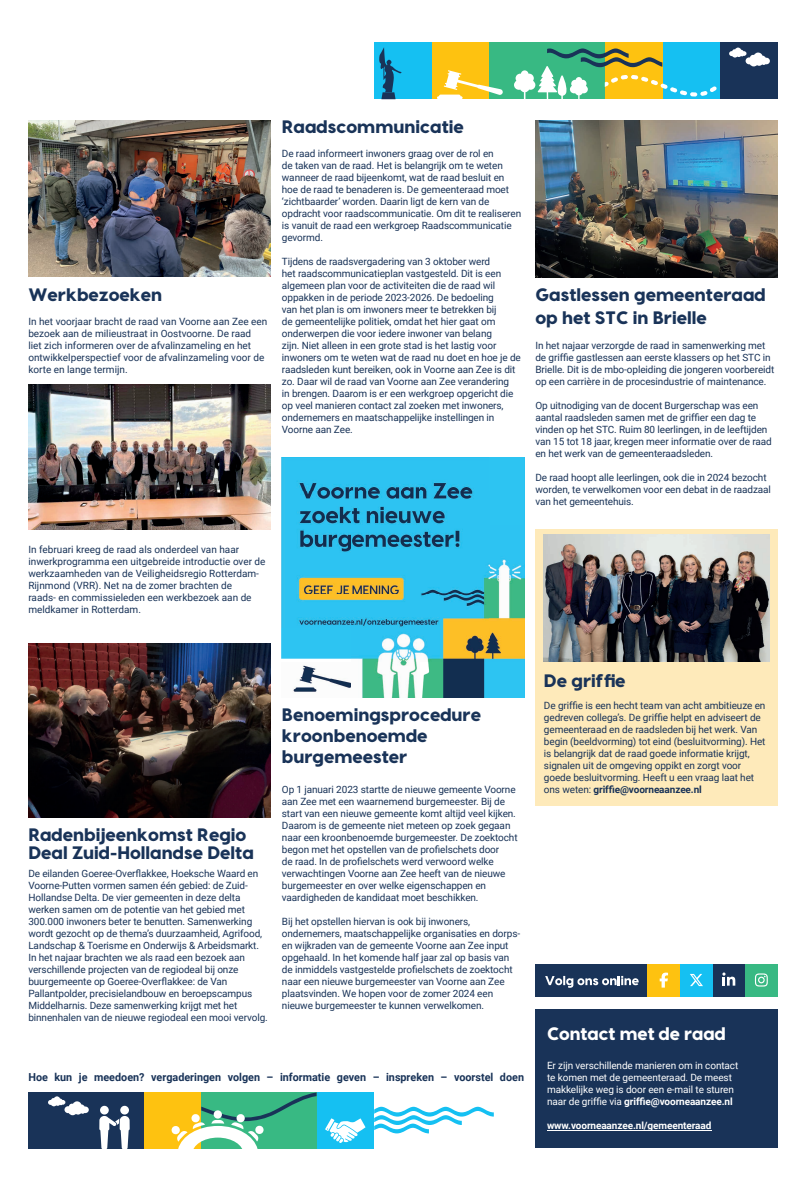
<style>
.page{position:relative;width:806px;height:1191px;background:#fff}
.page>*{position:absolute;margin:0;border:0;box-sizing:border-box;transform-origin:0 0}
.t1{font:800 18px/21px "Visby";color:#193358}
.t2{font:800 18px "Visby";color:#fff}
.t3{font:700 11px "Roboto";color:#193358}
.t4{font:10px/12px "Roboto";letter-spacing:-.01em;color:#193358}
.t5{font:10px/12px "Roboto";letter-spacing:-.01em;color:#fff}
.t6{font:700 10px "Roboto";letter-spacing:-.01em;color:#fff}
.s1{font-weight:700}
.s2{font-weight:400}
</style>
<div class="page">
<div style="left:535px;top:1009px;width:242px;height:138px;background:#193358"></div>
<div style="left:535px;top:529px;width:242px;height:276px;background:#feeaba"></div>
<hr style="left:546px;top:1129px;width:165px;height:1px;background:#fff">
<div style="left:431px;top:43px;width:58px;height:56px;background:#fec210"></div>
<div style="left:662px;top:43px;width:57px;height:56px;background:#15c0f2"></div>
<div style="left:719px;top:43px;width:58px;height:56px;background:#193358"></div>
<div style="left:489px;top:43px;width:57px;height:56px;background:#38b983"></div>
<div style="left:546px;top:43px;width:58px;height:56px;background:#38b983"></div>
<div style="left:604px;top:43px;width:58px;height:56px;background:#fec210"></div>
<div style="left:374px;top:43px;width:57px;height:56px;background:#15c0f2"></div>
<svg style="left:729px;top:48px;width:40px;height:18px"></svg>
<svg style="left:514px;top:48px;width:202px;height:51px"></svg>
<svg style="left:379px;top:47px;width:22px;height:52px"></svg>
<svg style="left:437px;top:70px;width:65px;height:29px"></svg>
<img style="left:28px;top:121px;width:242px;height:156px">
<img style="left:28px;top:385px;width:242px;height:144px">
<img style="left:28px;top:643px;width:242px;height:174px">
<img style="left:282px;top:457px;width:241px;height:240px">
<div style="left:316px;top:1091px;width:58px;height:57px;background:#15c0f2"></div>
<div style="left:143px;top:1091px;width:58px;height:57px;background:#fec210"></div>
<div style="left:86px;top:1091px;width:57px;height:57px;background:#193358"></div>
<div style="left:28px;top:1091px;width:58px;height:57px;background:#193358"></div>
<svg style="left:48px;top:1096px;width:41px;height:19px"></svg>
<svg style="left:374px;top:1106px;width:119px;height:27px"></svg>
<div style="left:120px;top:1105px;width:9px;height:9px;background:#fff;border-radius:50%"></div>
<div style="left:100px;top:1105px;width:9px;height:9px;background:#fff;border-radius:50%"></div>
<svg style="left:99px;top:1116px;width:31px;height:33px"></svg>
<svg style="left:325px;top:1118px;width:40px;height:25px"></svg>
<svg style="left:171px;top:1092px;width:145px;height:57px"></svg>
<img style="left:535px;top:121px;width:242px;height:157px">
<img style="left:543px;top:535px;width:225px;height:126px">
<div style="left:535px;top:964px;width:112px;height:32px;background:#193358"></div>
<div style="left:744px;top:964px;width:33px;height:32px;background:#38b983"></div>
<div style="left:712px;top:964px;width:32px;height:32px;background:#193358"></div>
<div style="left:679px;top:964px;width:33px;height:32px;background:#15c0f2"></div>
<div style="left:647px;top:964px;width:32px;height:32px;background:#fec210"></div>
<svg style="left:754px;top:973px;width:13px;height:13px"></svg>
<svg style="left:722px;top:972px;width:12px;height:13px"></svg>
<svg style="left:690px;top:974px;width:12px;height:12px"></svg>
<svg style="left:659px;top:972px;width:8px;height:15px"></svg>
<svg style="left:545px;top:976px;width:93px;height:11px"></svg>
<h2 class="t1" style="left:28px;top:281px;width:135px">Werkbezoeken</h2>
<p class="t4" style="left:28px;top:315px;width:240px">In het voorjaar bracht de raad van Voorne aan Zee een bezoek aan de milieustraat in Oostvoorne. De raad<br>liet zich informeren over de afvalinzameling en het ontwikkelperspectief voor de afvalinzameling voor de korte en lange termijn.</p>
<h2 class="t1" style="left:282px;top:113px;width:183px">Raadscommunicatie</h2>
<p class="t4" style="left:282px;top:147px;width:241px">De raad informeert inwoners graag over de rol en<br>de taken van de raad. Het is belangrijk om te weten wanneer de raad bijeenkomt, wat de raad besluit en hoe de raad te benaderen is. De gemeenteraad moet ‘zichtbaarder’ worden. Daarin ligt de kern van de opdracht voor raadscommunicatie. Om dit te realiseren is vanuit de raad een werkgroep Raadscommunicatie gevormd.</p>
<p class="t4" style="left:282px;top:255px;width:240px">Tijdens de raadsvergadering van 3 oktober werd<br>het raadscommunicatieplan vastgesteld. Dit is een algemeen plan voor de activiteiten die de raad wil oppakken in de periode 2023-2026. De bedoeling<br>van het plan is om inwoners meer te betrekken bij<br>de gemeentelijke politiek, omdat het hier gaat om onderwerpen die voor iedere inwoner van belang<br>zijn. Niet alleen in een grote stad is het lastig voor inwoners om te weten wat de raad nu doet en hoe je de raadsleden kunt bereiken, ook in Voorne aan Zee is dit zo. Daar wil de raad van Voorne aan Zee verandering<br>in brengen. Daarom is er een werkgroep opgericht die op veel manieren contact zal zoeken met inwoners, ondernemers en maatschappelijke instellingen in Voorne aan Zee.</p>
<h2 class="t1" style="left:535px;top:280px;width:232px;line-height:23px">Gastlessen gemeenteraad op het STC in Brielle</h2>
<p class="t4" style="left:535px;top:339px;width:231px">In het najaar verzorgde de raad in samenwerking met</p>
<p class="t4" style="left:535px;top:351px;width:236px">de griffie gastlessen aan eerste klassers op het STC in</p>
<p class="t4" style="left:535px;top:363px;width:240px">Brielle. Dit is de mbo-opleiding die jongeren voorbereidt op een carrière in de procesindustrie of maintenance.</p>
<p class="t4" style="left:535px;top:399px;width:224px">Op uitnodiging van de docent Burgerschap was een</p>
<p class="t4" style="left:535px;top:411px;width:222px">aantal raadsleden samen met de griffier een dag te</p>
<p class="t4" style="left:535px;top:423px;width:238px">vinden op het STC. Ruim 80 leerlingen, in de leeftijden van 15 tot 18 jaar, kregen meer informatie over de raad en het werk van de gemeenteraadsleden.</p>
<p class="t4" style="left:535px;top:471px;width:237px">De raad hoopt alle leerlingen, ook die in 2024 bezocht worden, te verwelkomen voor een debat in de raadzaal van het gemeentehuis.</p>
<p class="t4" style="left:28px;top:543px;width:238px">In februari kreeg de raad als onderdeel van haar inwerkprogramma een uitgebreide introductie over de werkzaamheden van de Veiligheidsregio Rotterdam-Rijnmond (VRR). Net na de zomer brachten de<br>raads- en commissieleden een werkbezoek aan de meldkamer in Rotterdam.</p>
<h2 class="t1" style="left:28px;top:823px;width:227px;line-height:18px">Radenbijeenkomst Regio<br>Deal Zuid-Hollandse Delta</h2>
<p class="t4" style="left:28px;top:867px;width:231px">De eilanden Goeree-Overflakkee, Hoeksche Waard en</p>
<p class="t4" style="left:28px;top:879px;width:221px">Voorne-Putten vormen samen één gebied: de Zuid-<br>Hollandse Delta. De vier gemeenten in deze delta werken samen om de potentie van het gebied met</p>
<p class="t4" style="left:28px;top:915px;width:235px">300.000 inwoners beter te benutten. Samenwerking wordt gezocht op de thema’s duurzaamheid, Agrifood, Landschap &amp; Toerisme en Onderwijs &amp; Arbeidsmarkt.<br>In het najaar brachten we als raad een bezoek aan verschillende projecten van de regiodeal bij onze</p>
<p class="t4" style="left:28px;top:975px;width:200px">buurgemeente op Goeree-Overflakkee: de Van</p>
<p class="t4" style="left:28px;top:987px;width:241px">Pallantpolder, precisielandbouw en beroepscampus<br>Middelharnis. Deze samenwerking krijgt met het binnenhalen van de nieuwe regiodeal een mooi vervolg.</p>
<h2 class="t1" style="left:282px;top:701px;width:201px">Benoemingsprocedure kroonbenoemde burgemeester</h2>
<p class="t4" style="left:282px;top:783px;width:237px">Op 1 januari 2023 startte de nieuwe gemeente Voorne aan Zee met een waarnemend burgemeester. Bij de start van een nieuwe gemeente komt altijd veel kijken.<br>Daarom is de gemeente niet meteen op zoek gegaan naar een kroonbenoemde burgemeester. De zoektocht</p>
<p class="t4" style="left:282px;top:843px;width:219px">begon met het opstellen van de profielschets door de raad. In de profielschets werd verwoord welke</p>
<p class="t4" style="left:282px;top:867px;width:225px">verwachtingen Voorne aan Zee heeft van de nieuwe burgemeester en over welke eigenschappen en vaardigheden de kandidaat moet beschikken.</p>
<p class="t4" style="left:282px;top:915px;width:240px">Bij het opstellen hiervan is ook bij inwoners, ondernemers, maatschappelijke organisaties en dorps&shy;en wijkraden van de gemeente Voorne aan Zee input opgehaald. In het komende half jaar zal op basis van</p>
<p class="t4" style="left:282px;top:963px;width:232px">de inmiddels vastgestelde profielschets de zoektocht</p>
<p class="t4" style="left:282px;top:975px;width:224px">naar een nieuwe burgemeester van Voorne aan Zee plaatsvinden. We hopen voor de zomer 2024 een nieuwe burgemeester te kunnen verwelkomen.</p>
<p class="t3" style="left:28px;top:1069px;width:497px">Hoe kun je meedoen? vergaderingen volgen – informatie geven – inspreken – voorstel doen</p>
<h2 class="t1" style="left:543px;top:667px;width:83px">De griffe</h2>
<p class="t4" style="left:543px;top:699px;width:223px">De griffie is een hecht team van acht ambitieuze en gedreven collega’s. De griffie helpt en adviseert de</p>
<p class="t4" style="left:543px;top:723px;width:223px">gemeenteraad en de raadsleden bij het werk. Van begin (beeldvorming) tot eind (besluitvorming). Het is belangrijk dat de raad goede informatie krijgt, signalen uit de omgeving oppikt en zorgt voor goede besluitvorming. Heeft u een vraag laat het ons weten: <span class="s1">griffie@voorneaanzee.nl</span></p>
<h2 class="t2" style="left:546px;top:1016px;width:180px">Contact met de raad</h2>
<p class="t5" style="left:546px;top:1059px;width:193px">Er zijn verschillende manieren om in contact te komen met de gemeenteraad. De meest makkelijke weg is door een e-mail te sturen</p>
<p class="t6" style="left:546px;top:1094px;width:187px"><span class="s2">naar de griffie via</span> griffie@voorneaanzee.nl</p>
<p class="t6" style="left:546px;top:1118px;width:166px">www.voorneaanzee.nl/gemeenteraad</p>
</div>
